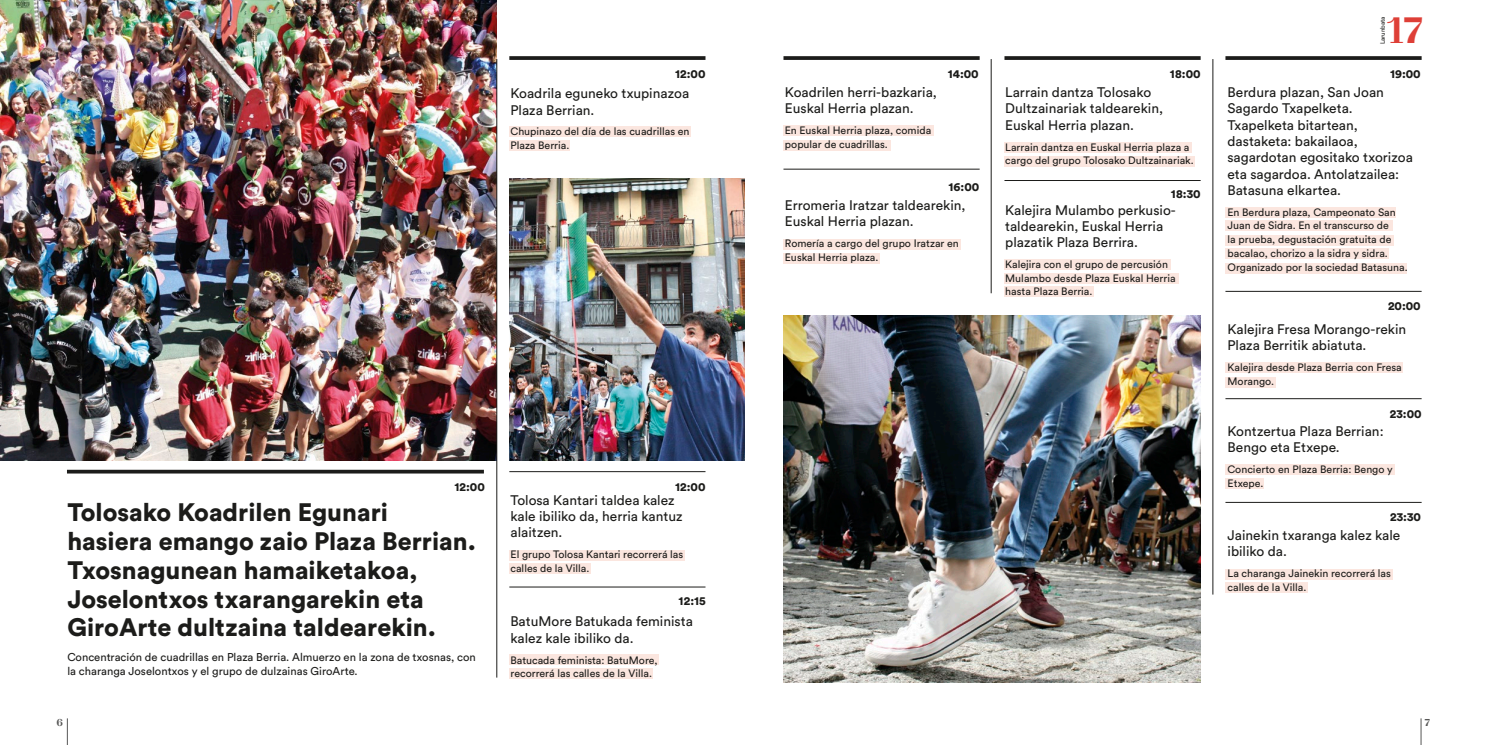
<style>
.page{position:relative;width:1489px;height:745px;background:#fff}
.page>*{position:absolute;margin:0;border:0;box-sizing:border-box;transform-origin:0 0}
.t1{font:700 32px "WT Volkolak Serif Display";color:#de3f37}
.t2{font:900 25px/28.8px "Circular Std";color:#1c1c1a}
.t3{font:13.75px/16.2px "Circular Std";color:#1c1c1a}
.t4{font:900 11.88px "Circular Std";color:#1c1c1a}
.t5{font:11.25px/13.8px "Circular Std";color:#1c1c1a}
.t6{font:10.62px/13.8px "Circular Std";color:#1c1c1a}
.t7{font:700 8.75px "WT Volkolak Serif Display";color:#565655}
.t8{font:6.25px "Circular Std";letter-spacing:-.02em;color:#1c1c1a}
</style>
<div class="page">
<svg style="left:67px;top:718px;width:1px;height:26px"></svg>
<svg style="left:1420px;top:718px;width:1px;height:26px"></svg>
<img style="left:0;top:0;width:496px;height:460px">
<img style="left:509px;top:178px;width:235px;height:282px">
<img style="left:783px;top:315px;width:417px;height:367px">
<div style="left:509px;top:549px;width:175px;height:11px;background:#fbe6df"></div>
<div style="left:509px;top:562px;width:82px;height:11px;background:#fbe6df"></div>
<div style="left:509px;top:126px;width:182px;height:11px;background:#fbe6df"></div>
<div style="left:509px;top:140px;width:61px;height:11px;background:#fbe6df"></div>
<div style="left:1225px;top:361px;width:177px;height:11px;background:#fbe6df"></div>
<div style="left:1225px;top:376px;width:50px;height:11px;background:#fbe6df"></div>
<div style="left:1225px;top:464px;width:169px;height:10px;background:#fbe6df"></div>
<div style="left:1225px;top:478px;width:38px;height:10px;background:#fbe6df"></div>
<div style="left:1225px;top:568px;width:168px;height:11px;background:#fbe6df"></div>
<div style="left:1225px;top:581px;width:83px;height:11px;background:#fbe6df"></div>
<div style="left:1225px;top:207px;width:171px;height:10px;background:#fbe6df"></div>
<div style="left:1225px;top:235px;width:168px;height:11px;background:#fbe6df"></div>
<div style="left:1225px;top:248px;width:163px;height:11px;background:#fbe6df"></div>
<div style="left:1225px;top:262px;width:182px;height:11px;background:#fbe6df"></div>
<div style="left:1225px;top:220px;width:167px;height:10px;background:#fbe6df"></div>
<div style="left:783px;top:239px;width:178px;height:10px;background:#fbe6df"></div>
<div style="left:783px;top:252px;width:96px;height:11px;background:#fbe6df"></div>
<div style="left:1004px;top:142px;width:187px;height:10px;background:#fbe6df"></div>
<div style="left:1004px;top:156px;width:191px;height:10px;background:#fbe6df"></div>
<div style="left:1004px;top:272px;width:174px;height:11px;background:#fbe6df"></div>
<div style="left:1004px;top:258px;width:166px;height:11px;background:#fbe6df"></div>
<div style="left:1004px;top:286px;width:89px;height:11px;background:#fbe6df"></div>
<div style="left:509px;top:654px;width:149px;height:10px;background:#fbe6df"></div>
<div style="left:509px;top:667px;width:143px;height:11px;background:#fbe6df"></div>
<div style="left:783px;top:125px;width:150px;height:11px;background:#fbe6df"></div>
<div style="left:783px;top:140px;width:107px;height:10px;background:#fbe6df"></div>
<hr style="left:990px;top:59px;width:1px;height:234px;background:#1c1c1a">
<hr style="left:1212px;top:59px;width:1px;height:535px;background:#1c1c1a">
<svg style="left:67px;top:469px;width:417px;height:4px;background:#474746"></svg>
<hr style="left:509px;top:586px;width:196px;height:1px;background:#1c1c1a">
<hr style="left:509px;top:471px;width:196px;height:1px;background:#1c1c1a">
<hr style="left:783px;top:168px;width:196px;height:1px;background:#1c1c1a">
<hr style="left:1004px;top:180px;width:196px;height:1px;background:#1c1c1a">
<hr style="left:1225px;top:291px;width:196px;height:1px;background:#1c1c1a">
<hr style="left:1225px;top:398px;width:196px;height:1px;background:#1c1c1a">
<hr style="left:1225px;top:501px;width:196px;height:1px;background:#1c1c1a">
<svg style="left:509px;top:56px;width:196px;height:4px"></svg>
<svg style="left:783px;top:56px;width:196px;height:4px"></svg>
<svg style="left:1004px;top:56px;width:196px;height:4px"></svg>
<svg style="left:1225px;top:56px;width:196px;height:4px"></svg>
<hr style="left:496px;top:59px;width:1px;height:618px;background:#1c1c1a">
<p class="t4" style="left:675px;top:66px;width:32px">12:00</p>
<p class="t3" style="left:510px;top:85px;width:180px">Koadrila eguneko txupinazoa<br>Plaza Berrian.</p>
<p class="t6" style="left:510px;top:124px;width:180px">Chupinazo del día de las cuadrillas en<br>Plaza Berria.</p>
<p class="t4" style="left:454px;top:479px;width:32px">12:00</p>
<h2 class="t2" style="left:67px;top:497px;width:410px">Tolosako Koadrilen Egunari hasiera emango zaio Plaza Berrian.<br>Txosnagunean hamaiketakoa,<br>Joselontxos txarangarekin eta<br>GiroArte dultzaina taldearekin.</h2>
<p class="t5" style="left:67px;top:649px;width:410px">Concentración de cuadrillas en Plaza Berria. Almuerzo en la zona de txosnas, con la charanga Joselontxos y el grupo de dulzainas GiroArte.</p>
<p class="t4" style="left:675px;top:479px;width:32px">12:00</p>
<p class="t3" style="left:510px;top:491px;width:173px">Tolosa Kantari taldea kalez kale ibiliko da, herria kantuz alaitzen.</p>
<p class="t6" style="left:510px;top:547px;width:174px">El grupo Tolosa Kantari recorrerá las calles de la Villa.</p>
<p class="t4" style="left:678px;top:593px;width:29px">12:15</p>
<p class="t3" style="left:510px;top:613px;width:184px">BatuMore Batukada feminista kalez kale ibiliko da.</p>
<p class="t6" style="left:510px;top:652px;width:149px">Batucada feminista: BatuMore, recorrerá las calles de la Villa.</p>
<p class="t3" style="left:785px;top:84px;width:153px">Koadrilen herri-bazkaria,<br>Euskal Herria plazan.</p>
<p class="t6" style="left:785px;top:123px;width:148px">En Euskal Herria plaza, comida popular de cuadrillas.</p>
<p class="t4" style="left:947px;top:66px;width:33px">14:00</p>
<p class="t4" style="left:948px;top:178px;width:32px">16:00</p>
<p class="t3" style="left:785px;top:197px;width:182px">Erromeria Iratzar taldearekin,<br>Euskal Herria plazan.</p>
<p class="t6" style="left:785px;top:236px;width:175px">Romería a cargo del grupo Iratzar en<br>Euskal Herria plaza.</p>
<p class="t4" style="left:1169px;top:66px;width:32px">18:00</p>
<p class="t3" style="left:1005px;top:84px;width:159px">Larrain dantza Tolosako<br>Dultzainariak taldearekin,<br>Euskal Herria plazan.</p>
<p class="t6" style="left:1005px;top:140px;width:190px">Larrain dantza en Euskal Herria plaza a cargo del grupo Tolosako Dultzainariak.</p>
<p class="t4" style="left:1170px;top:185px;width:31px">18:30</p>
<p class="t3" style="left:1005px;top:201px;width:172px">Kalejira Mulambo perkusio&shy;taldearekin, Euskal Herria plazatik Plaza Berrira.</p>
<p class="t6" style="left:1005px;top:257px;width:172px">Kalejira con el grupo de percusión<br>Mulambo desde Plaza Euskal Herria hasta Plaza Berria.</p>
<p class="t8" style="left:1378px;top:44px;width:29px;rotate:-90deg">Larunbata</p>
<h1 class="t1" style="left:1387px;top:9px;width:37px">17</h1>
<p class="t4" style="left:1389px;top:66px;width:32px">19:00</p>
<p class="t3" style="left:1227px;top:84px;width:187px">Berdura plazan, San Joan<br>Sagardo Txapelketa.<br>Txapelketa bitartean, dastaketa: bakailaoa, sagardotan egositako txorizoa eta sagardoa. Antolatzailea:<br>Batasuna elkartea.</p>
<p class="t6" style="left:1227px;top:205px;width:182px">En Berdura plaza, Campeonato San Juan de Sidra. En el transcurso de<br>la prueba, degustación gratuita de bacalao, chorizo a la sidra y sidra.<br>Organizado por la sociedad Batasuna.</p>
<p class="t4" style="left:1387px;top:298px;width:34px">20:00</p>
<p class="t3" style="left:1227px;top:320px;width:180px">Kalejira Fresa Morango-rekin<br>Plaza Berritik abiatuta.</p>
<p class="t6" style="left:1227px;top:360px;width:176px">Kalejira desde Plaza Berria con Fresa<br>Morango.</p>
<p class="t4" style="left:1389px;top:405px;width:33px">23:00</p>
<p class="t3" style="left:1227px;top:422px;width:158px">Kontzertua Plaza Berrian:<br>Bengo eta Etxepe.</p>
<p class="t6" style="left:1227px;top:462px;width:167px">Concierto en Plaza Berria: Bengo y<br>Etxepe.</p>
<p class="t4" style="left:1389px;top:509px;width:32px">23:30</p>
<p class="t3" style="left:1227px;top:526px;width:174px">Jainekin txaranga kalez kale ibiliko da.</p>
<p class="t6" style="left:1227px;top:566px;width:165px">La charanga Jainekin recorrerá las calles de la Villa.</p>
<p class="t7" style="left:56px;top:716px;width:8px">6</p>
<p class="t7" style="left:1424px;top:716px;width:7px">7</p>
</div>
